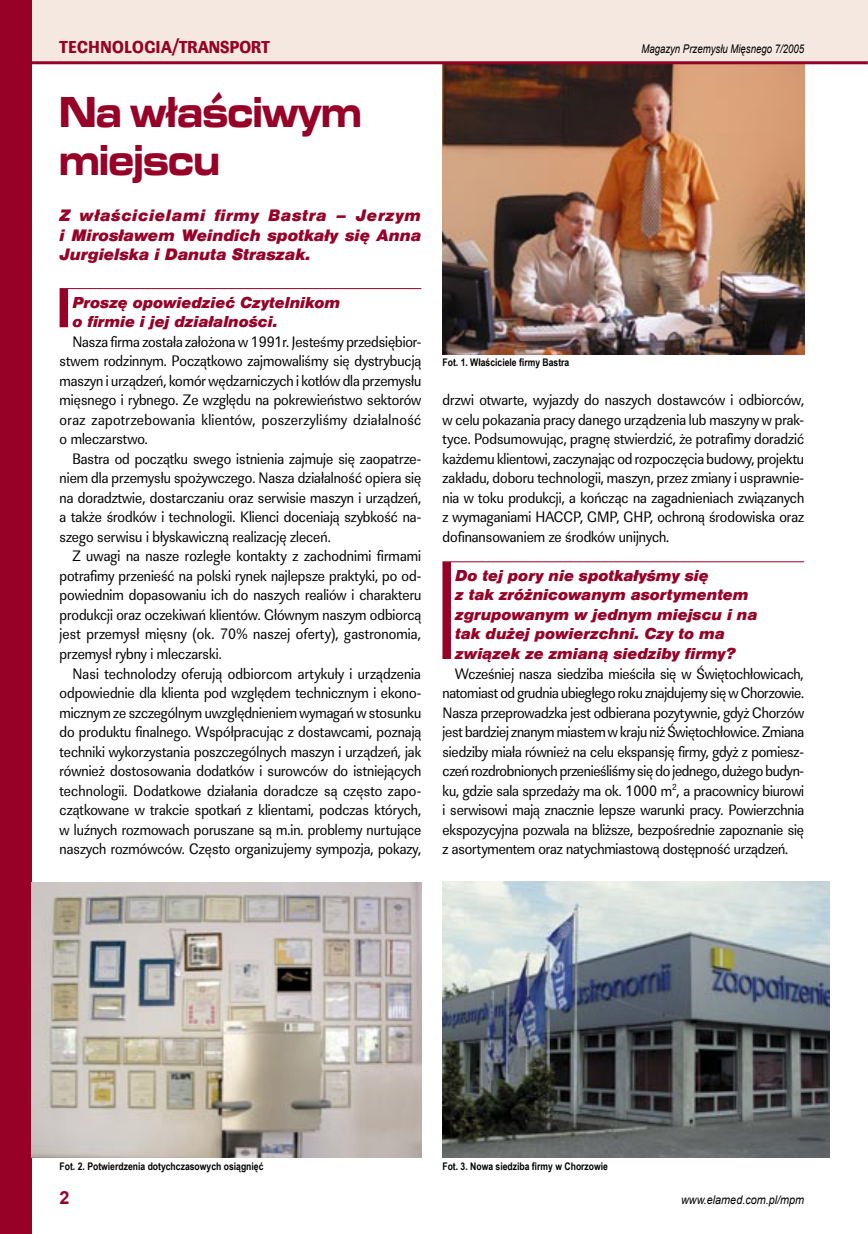
<style>
.page{position:relative;width:868px;height:1234px;background:#fff}
.page>*{position:absolute;margin:0;border:0;box-sizing:border-box;transform-origin:0 0}
.Tytul{font:700 expanded 45px "Microgramma DCE";color:#970027;scale:.8 1}
.t1{font:18px "URW Linear TCE Ult Bol Wid";letter-spacing:.04em;color:#970027;scale:.8 1}
.t2{font:700 18px "Arial";color:#970027}
.Lead{font:italic 900 17.25px/19.5px "Nimbus San TCE";color:#970027;text-align:justify}
.Srodtytul{font:italic 900 16.5px/19.5px "Nimbus San TCE";color:#970027}
.Tekst_art___styl_znakowy{font:15.75px/19.5px "URW Linear TCE";color:#000;text-align:justify;scale:.9 1}
.t3{font:italic 12px "Arial";color:#000;scale:.8 1}
.t4{font:italic 12px "Arial";color:#000;scale:.9 1}
.Podpis_zdjecia_tabeli{font:700 10.5px "Arial Narrow";color:#000}
</style>
<div class="page">
<div style="left:0;top:0;width:867px;height:63px;background:#f5e8e1"></div>
<div style="left:0;top:0;width:32px;height:1233px;background:#970027"></div>
<hr style="left:867px;top:0;width:1px;height:63px;background:#f5e8e1">
<div style="left:60px;top:289px;width:7px;height:37px;background:#970027"></div>
<div style="left:60px;top:289px;width:8px;height:38px;border:2px solid #970027"></div>
<hr style="left:60px;top:288px;width:361px;height:1px;background:#970027">
<img style="left:32px;top:882px;width:389px;height:274px">
<img style="left:442px;top:881px;width:387px;height:275px">
<img style="left:442px;top:64px;width:362px;height:290px">
<div style="left:443px;top:562px;width:7px;height:96px;background:#970027"></div>
<div style="left:442px;top:562px;width:9px;height:96px;border:2px solid #970027"></div>
<hr style="left:442px;top:561px;width:362px;height:1px;background:#970027">
<hr style="left:0;top:61px;width:867px;height:3px;background:#970027">
<p class="t1" style="left:60px;top:35px;width:264px">TECHNOLOGIA/TRANSPORT</p>
<p class="t3" style="left:641px;top:41px;width:205px">Magazyn Przemysłu Mięsnego 7/2005</p>
<p class="Tytul" style="left:60px;top:82px;width:379px">Na właściwym</p>
<p class="Tytul" style="left:60px;top:130px;width:201px">miejscu</p>
<p class="Lead" style="left:60px;top:206px;width:363px">Z właścicielami firmy Bastra – Jerzym i Mirosławem Weindich spotkały się Anna Jurgielska i Danuta Straszak.</p>
<p class="Srodtytul" style="left:72px;top:292px;width:269px">Proszę opowiedzieć Czytelnikom o firmie i jej działalności.</p>
<p class="Tekst_art___styl_znakowy" style="left:60px;top:332px;width:403px;text-indent:13px">Nasza firma została założona w 1991r. Jesteśmy przedsiębior&shy;stwem rodzinnym. Początkowo zajmowaliśmy się dystrybucją maszyn i urządzeń, komór wędzarniczych i kotłów dla przemysłu mięsnego i rybnego. Ze względu na pokrewieństwo sektorów oraz zapotrzebowania klientów, poszerzyliśmy działalność o mleczarstwo.</p>
<p class="Tekst_art___styl_znakowy" style="left:60px;top:449px;width:403px;text-indent:13px">Bastra od początku swego istnienia zajmuje się zaopatrze&shy;niem dla przemysłu spożywczego. Nasza działalność opiera się na doradztwie, dostarczaniu oraz serwisie maszyn i urządzeń, a także środków i technologii. Klienci doceniają szybkość na&shy;szego serwisu i błyskawiczną realizację zleceń.</p>
<p class="Tekst_art___styl_znakowy" style="left:60px;top:546px;width:403px;text-indent:13px">Z uwagi na nasze rozległe kontakty z zachodnimi firmami potrafimy przenieść na polski rynek najlepsze praktyki, po od&shy;powiednim dopasowaniu ich do naszych realiów i charakteru produkcji oraz oczekiwań klientów. Głównym naszym odbiorcą jest przemysł mięsny (ok. 70% naszej oferty), gastronomia, przemysł rybny i mleczarski.</p>
<p class="Tekst_art___styl_znakowy" style="left:60px;top:663px;width:403px;text-indent:13px">Nasi technolodzy oferują odbiorcom artykuły i urządzenia odpowiednie dla klienta pod względem technicznym i ekono&shy;micznym ze szczególnym uwzględnieniem wymagań w stosunku do produktu finalnego. Współpracując z dostawcami, poznają techniki wykorzystania poszczególnych maszyn i urządzeń, jak również dostosowania dodatków i surowców do istniejących technologii. Dodatkowe działania doradcze są często zapo&shy;czątkowane w trakcie spotkań z klientami, podczas których, w luźnych rozmowach poruszane są m.in. problemy nurtujące naszych rozmówców. Często organizujemy sympozja, pokazy,</p>
<p class="Podpis_zdjecia_tabeli" style="left:442px;top:354px;width:128px">Fot. 1. Właściciele firmy Bastra</p>
<p class="Tekst_art___styl_znakowy" style="left:442px;top:390px;width:403px">drzwi otwarte, wyjazdy do naszych dostawców i odbiorców, w celu pokazania pracy danego urządzenia lub maszyny w prak&shy;tyce. Podsumowując, pragnę stwierdzić, że potrafimy doradzić każdemu klientowi, zaczynając od rozpoczęcia budowy, projektu zakładu, doboru technologii, maszyn, przez zmiany i usprawnie&shy;nia w toku produkcji, a kończąc na zagadnieniach związanych z wymaganiami HACCP, GMP, GHP, ochroną środowiska oraz dofinansowaniem ze środków unijnych.</p>
<p class="Srodtytul" style="left:455px;top:565px;width:303px">Do tej pory nie spotkałyśmy się<br>z tak zróżnicowanym asortymentem zgrupowanym w jednym miejscu i na tak dużej powierzchni. Czy to ma związek ze zmianą siedziby firmy?</p>
<p class="Tekst_art___styl_znakowy" style="left:442px;top:663px;width:403px;text-indent:13px">Wcześniej nasza siedziba mieściła się w Świętochłowicach, natomiast od grudnia ubiegłego roku znajdujemy się w Chorzowie.<br>Nasza przeprowadzka jest odbierana pozytywnie, gdyż Chorzów jest bardziej znanym miastem w kraju niż Świętochłowice. Zmiana siedziby miała również na celu ekspansję firmy, gdyż z pomiesz&shy;czeń rozdrobnionych przenieśliśmy się do jednego, dużego budyn&shy;ku, gdzie sala sprzedaży ma ok. 1000 m<sup>2</sup>, a pracownicy biurowi i serwisowi mają znacznie lepsze warunki pracy. Powierzchnia ekspozycyjna pozwala na bliższe, bezpośrednie zapoznanie się z asortymentem oraz natychmiastową dostępność urządzeń.</p>
<p class="Podpis_zdjecia_tabeli" style="left:60px;top:1158px;width:205px">Fot. 2. Potwierdzenia dotychczasowych osiągnięć</p>
<p class="Podpis_zdjecia_tabeli" style="left:442px;top:1158px;width:167px">Fot. 3. Nowa siedziba firmy w Chorzowie</p>
<p class="t2" style="left:60px;top:1185px;width:12px">2</p>
<p class="t4" style="left:681px;top:1191px;width:138px">www.elamed.com.pl/mpm</p>
</div>
